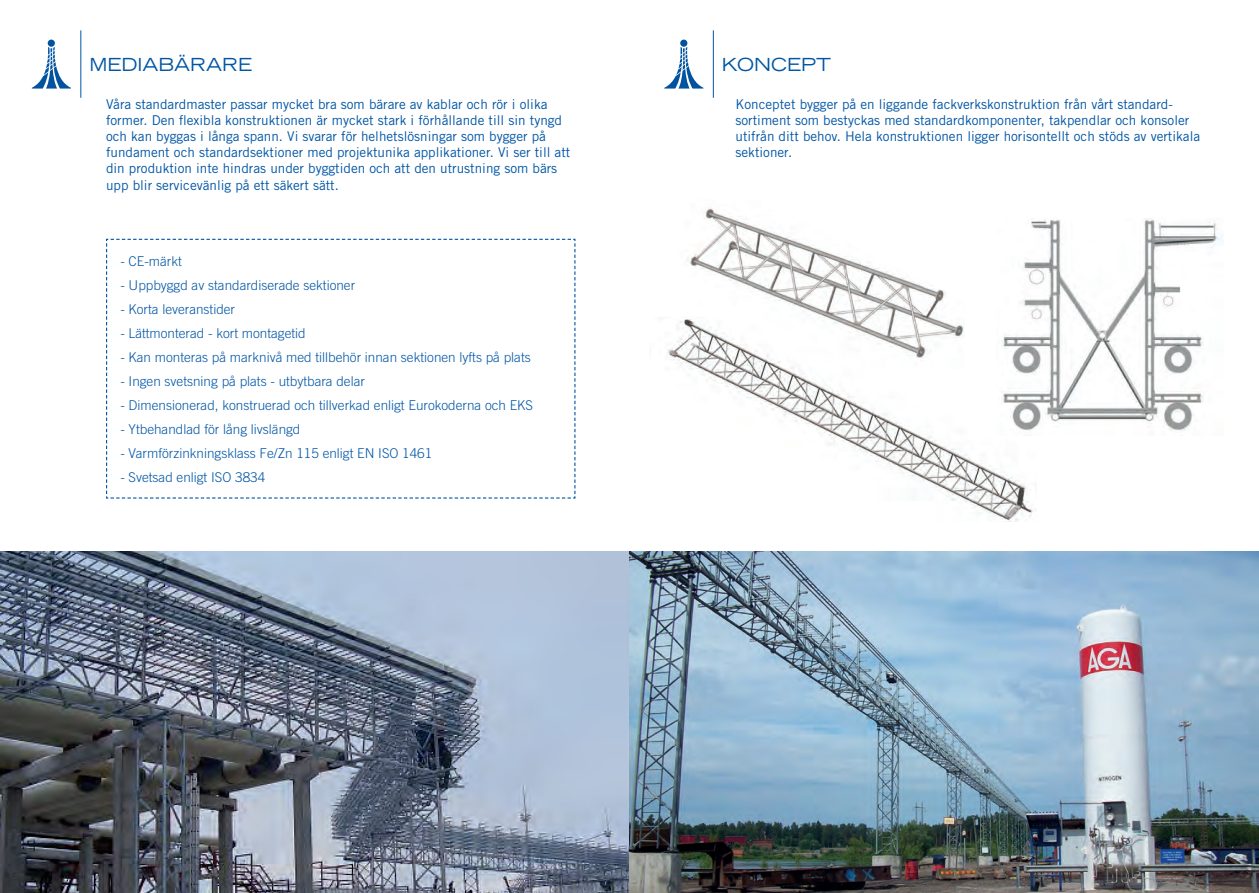
<style>
.page{position:relative;width:1259px;height:893px;background:#fff}
.page>*{position:absolute;margin:0;border:0;box-sizing:border-box;transform-origin:0 0}
.t1{font:expanded 18px "Trade Gothic LT Std";color:#0155a5}
.t2{font:13.5px/16.2px "Trade Gothic LT Std";color:#0155a5}
.t3{font:300 13.5px "Trade Gothic LT Std";color:#0155a5}
</style>
<div class="page">
<img style="left:0;top:552px;width:1259px;height:341px">
<svg style="left:106px;top:238px;width:470px;height:261px"></svg>
<div style="left:48px;top:40px;width:7px;height:7px;background:#0153a0;border-radius:50%"></div>
<svg style="left:32px;top:47px;width:39px;height:42px"></svg>
<div style="left:680px;top:40px;width:7px;height:7px;background:#0153a0;border-radius:50%"></div>
<svg style="left:664px;top:47px;width:39px;height:42px"></svg>
<hr style="left:80px;top:30px;width:1px;height:68px;background:#0155a5">
<hr style="left:713px;top:30px;width:1px;height:68px;background:#0155a5">
<img style="left:1021px;top:219px;width:202px;height:212px">
<img style="left:687px;top:208px;width:259px;height:109px">
<img style="left:668px;top:317px;width:369px;height:205px">
<h1 class="t1" style="left:89px;top:52px;width:164px">MEDIABÄRARE</h1>
<h1 class="t1" style="left:722px;top:52px;width:111px">KONCEPT</h1>
<p class="t2" style="left:735px;top:95px;width:466px">Konceptet bygger på en liggande fackverkskonstruktion från vårt standard&shy;sortiment som bestyckas med standardkomponenter, takpendlar och konsoler utifrån ditt behov. Hela konstruktionen ligger horisontellt och stöds av vertikala sektioner.</p>
<p class="t2" style="left:106px;top:95px;width:466px">Våra standardmaster passar mycket bra som bärare av kablar och rör i olika former. Den flexibla konstruktionen är mycket stark i förhållande till sin tyngd och kan byggas i långa spann. Vi svarar för helhetslösningar som bygger på fundament och standardsektioner med projektunika applikationer. Vi ser till att din produktion inte hindras under byggtiden och att den utrustning som bärs upp blir servicevänlig på ett säkert sätt.</p>
<p class="t3" style="left:120px;top:253px;width:63px">- CE-märkt</p>
<p class="t3" style="left:120px;top:277px;width:236px">- Uppbyggd av standardiserade sektioner</p>
<p class="t3" style="left:120px;top:301px;width:116px">- Korta leveranstider</p>
<p class="t3" style="left:120px;top:325px;width:187px">- Lättmonterad - kort montagetid</p>
<p class="t3" style="left:120px;top:349px;width:412px">- Kan monteras på marknivå med tillbehör innan sektionen lyfts på plats</p>
<p class="t3" style="left:120px;top:373px;width:246px">- Ingen svetsning på plats - utbytbara delar</p>
<p class="t3" style="left:120px;top:397px;width:414px">- Dimensionerad, konstruerad och tillverkad enligt Eurokoderna och EKS</p>
<p class="t3" style="left:120px;top:421px;width:182px">- Ytbehandlad för lång livslängd</p>
<p class="t3" style="left:120px;top:445px;width:313px">- Varmförzinkningsklass Fe/Zn 115 enligt EN ISO 1461</p>
<p class="t3" style="left:120px;top:469px;width:146px">- Svetsad enligt ISO 3834</p>
</div>
